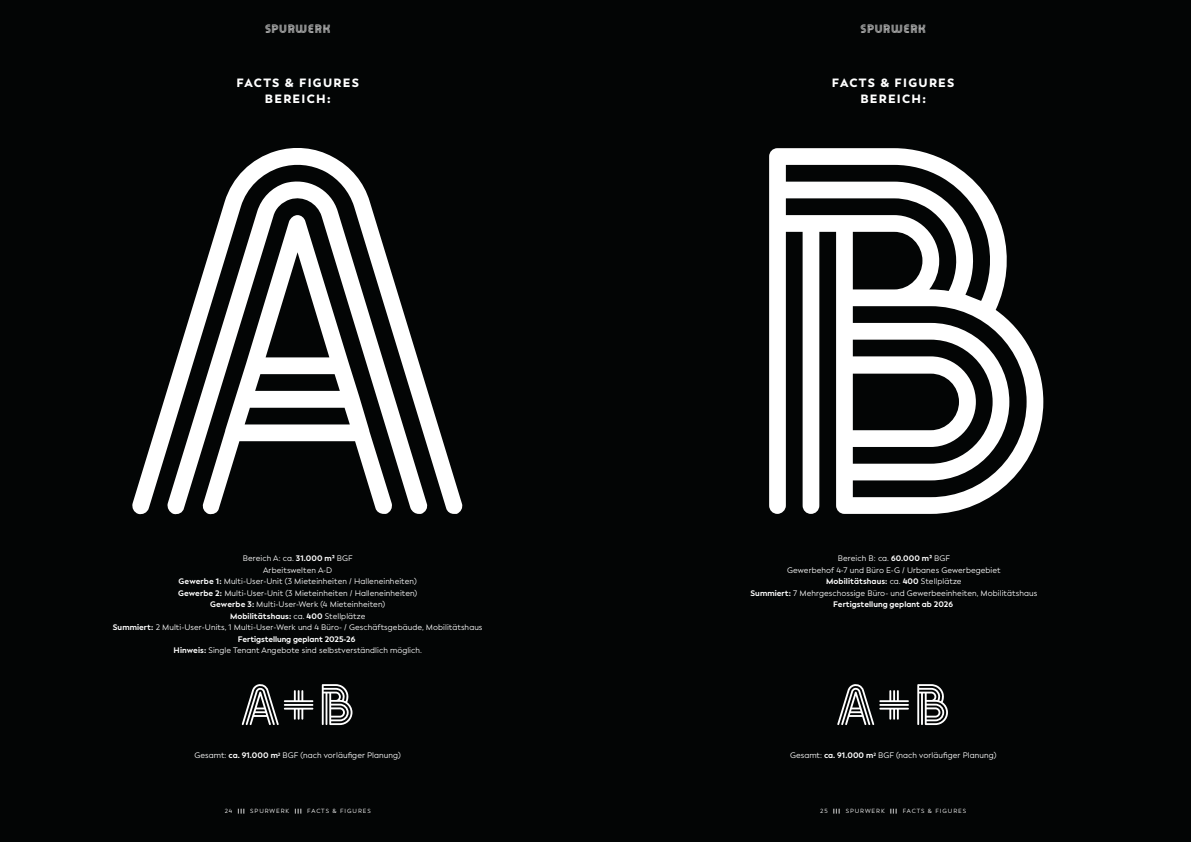
<style>
.page{position:relative;width:1191px;height:842px;background:#fff}
.page>*{position:absolute;margin:0;border:0;box-sizing:border-box;transform-origin:0 0}
.t1{font:523.2px "HOKIME3";color:#fff}
.t2{font:58.5px "HOKIME3";color:#fff}
.t3{font:900 12px/16px "Facundo";letter-spacing:.11em;color:#fff;text-align:center}
.t4{font:12px "HOKIME3";letter-spacing:-.01em;color:#fff}
.t5{font:8px/11.5px "Facundo";letter-spacing:.01em;color:#fff;text-align:center}
.t6{font:6px "Facundo";letter-spacing:.16em;color:#fff}
.s1{font-weight:700}
.s2{font-weight:900}
</style>
<div class="page">
<div style="left:0;top:0;width:595px;height:842px;background:#030505"></div>
<div style="left:595px;top:0;width:596px;height:842px;background:#030505"></div>
<h3 class="t4" style="left:265px;top:22px;width:68px">SPURWERK</h3>
<h3 class="t4" style="left:860px;top:22px;width:68px">SPURWERK</h3>
<h3 class="t3" style="left:236px;top:75px;width:124px">FACTS &amp; FIGURES<br>BEREICH:</h3>
<h3 class="t3" style="left:832px;top:75px;width:124px">FACTS &amp; FIGURES<br>BEREICH:</h3>
<h1 class="t1" style="left:115px;top:5px;width:367px">A</h1>
<h1 class="t1" style="left:722px;top:5px;width:351px">B</h1>
<p class="t5" style="left:113px;top:553px;width:371px">Bereich A: ca. <span class="s1">31.000 m²</span> BGF<br>Arbeitswelten A-D<br><span class="s1">Gewerbe 1:</span> Multi-User-Unit (3 Mieteinheiten / Halleneinheiten)<br><span class="s1">Gewerbe 2:</span> Multi-User-Unit (3 Mieteinheiten / Halleneinheiten)<br><span class="s1">Gewerbe 3:</span> Multi-User-Werk (4 Mieteinheiten)<br><span class="s1">Mobilitätshaus:</span> ca. <span class="s1">400</span> Stellplätze<br><span class="s1">Summiert:</span> 2 Multi-User-Units, 1 Multi-User-Werk und 4 Büro- / Geschäftsgebäude, Mobilitätshaus <span class="s1">Fertigstellung geplant 2025-26<br>Hinweis:</span> Single Tenant Angebote sind selbstverständlich möglich.</p>
<p class="t5" style="left:750px;top:553px;width:288px">Bereich B: ca. <span class="s1">60.000 m²</span> BGF<br>Gewerbehof 4-7 und Büro E-G / Urbanes Gewerbegebiet<br><span class="s1">Mobilitätshaus:</span> ca. <span class="s1">400</span> Stellplätze<br><span class="s1">Summiert:</span> 7 Mehrgeschossige Büro- und Gewerbeeinheiten, Mobilitätshaus <span class="s1">Fertigstellung geplant ab 2026</span></p>
<h2 class="t2" style="left:240px;top:668px;width:117px">A+B</h2>
<h2 class="t2" style="left:835px;top:668px;width:117px">A+B</h2>
<p class="t5" style="left:194px;top:750px;width:208px">Gesamt: <span class="s1">ca. 91.000 m</span><sup>2</sup> BGF (nach vorläufiger Planung)</p>
<p class="t5" style="left:790px;top:750px;width:208px">Gesamt: <span class="s1">ca. 91.000 m</span><sup>2</sup> BGF (nach vorläufiger Planung)</p>
<p class="t6" style="left:225px;top:808px;width:148px">24 <span class="s2">|||</span> SPURWERK <span class="s2">|||</span> FACTS &amp; FIGURES</p>
<p class="t6" style="left:820px;top:808px;width:147px">25 <span class="s2">|||</span> SPURWERK <span class="s2">|||</span> FACTS &amp; FIGURES</p>
</div>
